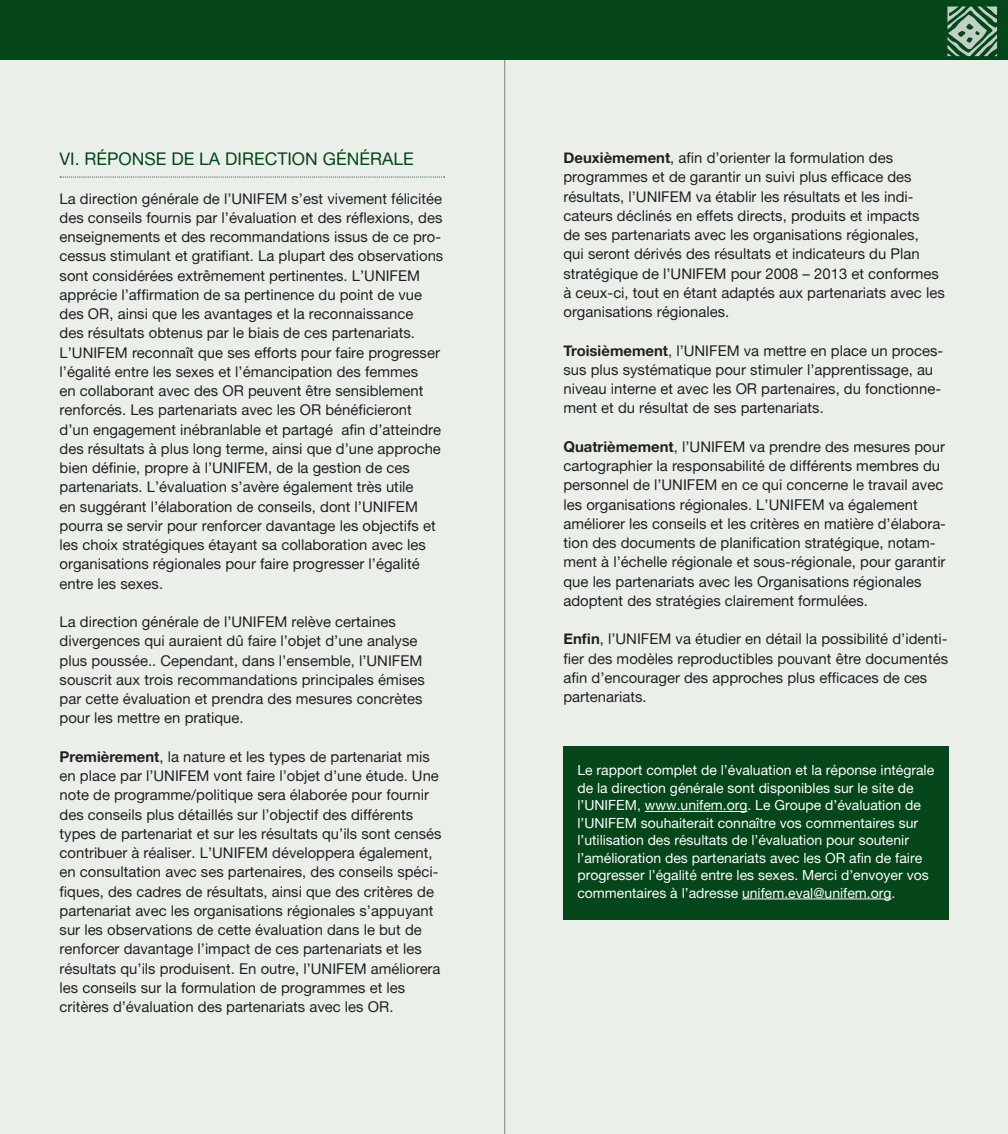
<style>
.page{position:relative;width:1008px;height:1134px;background:#eaefea}
.page>*{position:absolute;margin:0;border:0;box-sizing:border-box;transform-origin:0 0}
.TEXTO_GENERAL{font:17.5px "Alte Haas Grotesk";color:#05461b}
.TEXTO_GENERAL-2{font:14.88px/19.2px "Alte Haas Grotesk";color:#231f20}
.texto_tab{font:14px/17.5px "Alte Haas Grotesk";color:#fff}
.s1{font-family:"Alte Haas Grotesk Bold"}
</style>
<div class="page">
<div style="left:563px;top:746px;width:385px;height:174px;background:#05461b"></div>
<hr style="left:645px;top:811px;width:102px;height:1px;background:#fff">
<hr style="left:742px;top:899px;width:150px;height:1px;background:#fff">
<hr style="left:504px;top:51px;width:1px;height:1083px;background:#718a6e">
<div style="left:0;top:0;width:1008px;height:60px;background:#05461b"></div>
<svg style="left:947px;top:7px;width:50px;height:49px"></svg>
<svg style="left:60px;top:177px;width:385px;height:1px"></svg>
<p class="TEXTO_GENERAL" style="left:60px;top:149px;width:356px">VI. RÉPONSE DE LA DIRECTION GÉNÉRALE</p>
<p class="TEXTO_GENERAL-2" style="left:60px;top:189px;width:385px">La direction générale de l’UNIFEM s’est vivement félicitée des conseils fournis par l’évaluation et des réflexions, des enseignements et des recommandations issus de ce pro&shy;cessus stimulant et gratifiant. La plupart des observations sont considérées extrêmement pertinentes. L’UNIFEM apprécie l’affirmation de sa pertinence du point de vue des OR, ainsi que les avantages et la reconnaissance<br>des résultats obtenus par le biais de ces partenariats.<br>L’UNIFEM reconnaît que ses efforts pour faire progresser l’égalité entre les sexes et l’émancipation des femmes<br>en collaborant avec des OR peuvent être sensiblement renforcés. Les partenariats avec les OR bénéficieront d’un engagement inébranlable et partagé afin d’atteindre des résultats à plus long terme, ainsi que d’une approche bien définie, propre à l’UNIFEM, de la gestion de ces partenariats. L’évaluation s’avère également très utile<br>en suggérant l’élaboration de conseils, dont l’UNIFEM pourra se servir pour renforcer davantage les objectifs et les choix stratégiques étayant sa collaboration avec les organisations régionales pour faire progresser l’égalité entre les sexes.</p>
<p class="TEXTO_GENERAL-2" style="left:60px;top:612px;width:367px">La direction générale de l’UNIFEM relève certaines divergences qui auraient dû faire l’objet d’une analyse plus poussée.. Cependant, dans l’ensemble, l’UNIFEM souscrit aux trois recommandations principales émises par cette évaluation et prendra des mesures concrètes pour les mettre en pratique.</p>
<p class="TEXTO_GENERAL-2" style="left:60px;top:747px;width:384px"><span class="s1">Premièrement</span>, la nature et les types de partenariat mis en place par l’UNIFEM vont faire l’objet d’une étude. Une note de programme/politique sera élaborée pour fournir des conseils plus détaillés sur l’objectif des différents types de partenariat et sur les résultats qu’ils sont censés contribuer à réaliser. L’UNIFEM développera également, en consultation avec ses partenaires, des conseils spéci&shy;fiques, des cadres de résultats, ainsi que des critères de partenariat avec les organisations régionales s’appuyant sur les observations de cette évaluation dans le but de renforcer davantage l’impact de ces partenariats et les résultats qu’ils produisent. En outre, l’UNIFEM améliorera les conseils sur la formulation de programmes et les critères d’évaluation des partenariats avec les OR.</p>
<p class="TEXTO_GENERAL-2" style="left:563px;top:148px;width:383px"><span class="s1">Deuxièmement</span>, afin d’orienter la formulation des programmes et de garantir un suivi plus efficace des résultats, l’UNIFEM va établir les résultats et les indi&shy;cateurs déclinés en effets directs, produits et impacts<br>de ses partenariats avec les organisations régionales,<br>qui seront dérivés des résultats et indicateurs du Plan stratégique de l’UNIFEM pour 2008 – 2013 et conformes à ceux-ci, tout en étant adaptés aux partenariats avec les organisations régionales.</p>
<p class="TEXTO_GENERAL-2" style="left:563px;top:341px;width:381px"><span class="s1">Troisièmement</span>, l’UNIFEM va mettre en place un proces&shy;sus plus systématique pour stimuler l’apprentissage, au niveau interne et avec les OR partenaires, du fonctionne&shy;ment et du résultat de ses partenariats.</p>
<p class="TEXTO_GENERAL-2" style="left:563px;top:437px;width:384px"><span class="s1">Quatrièmement</span>, l’UNIFEM va prendre des mesures pour cartographier la responsabilité de différents membres du personnel de l’UNIFEM en ce qui concerne le travail avec les organisations régionales. L’UNIFEM va également améliorer les conseils et les critères en matière d’élabora&shy;tion des documents de planification stratégique, notam&shy;ment à l’échelle régionale et sous-régionale, pour garantir que les partenariats avec les Organisations régionales adoptent des stratégies clairement formulées.</p>
<p class="TEXTO_GENERAL-2" style="left:563px;top:629px;width:386px"><span class="s1">Enfin</span>, l’UNIFEM va étudier en détail la possibilité d’identi&shy;fier des modèles reproductibles pouvant être documentés afin d’encourager des approches plus efficaces de ces partenariats.</p>
<p class="texto_tab" style="left:577px;top:761px;width:358px">Le rapport complet de l’évaluation et la réponse intégrale de la direction générale sont disponibles sur le site de l’UNIFEM, www.unifem.org. Le Groupe d’évaluation de l’UNIFEM souhaiterait connaître vos commentaires sur l’utilisation des résultats de l’évaluation pour soutenir l’amélioration des partenariats avec les OR afin de faire progresser l’égalité entre les sexes. Merci d’envoyer vos commentaires à l’adresse unifem.eval@unifem.org.</p>
</div>
